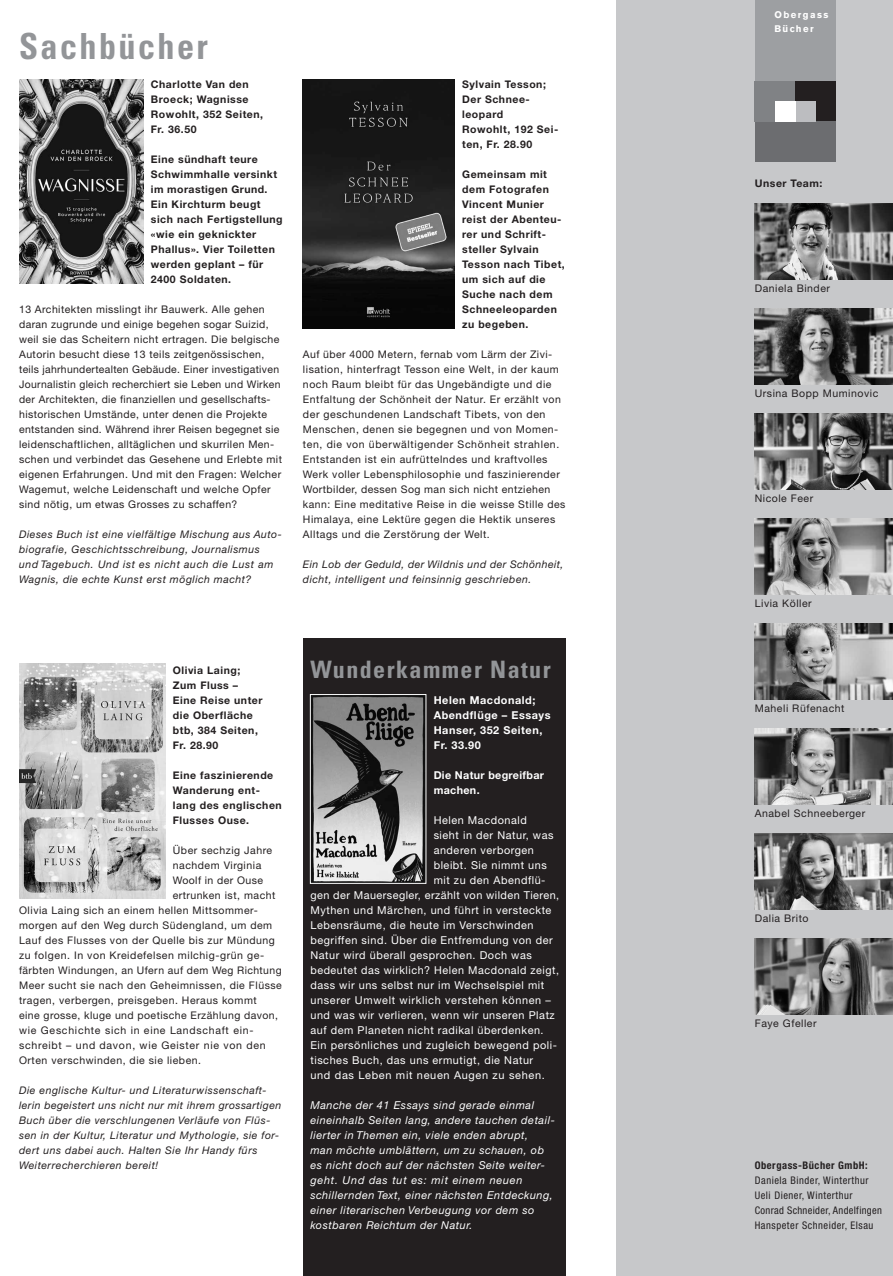
<style>
.page{position:relative;width:893px;height:1276px;background:#fff}
.page>*{position:absolute;margin:0;border:0;box-sizing:border-box;transform-origin:0 0}
.t1{font:700 condensed 36px "Univers";letter-spacing:.07em;color:#939598;scale:.95 1}
.t2{font:700 condensed 24px "Univers";letter-spacing:.06em;color:#939598}
.t3{font:10.8px "Helvetica Neue";letter-spacing:.05em;color:#fff}
.t4{font:italic 10.8px/15px "Helvetica Neue CE";letter-spacing:.05em;color:#fff}
.t5{font:700 10.8px/15px "Helvetica Neue";letter-spacing:.05em;color:#fff}
.t6{font:700 10.8px/15px "Helvetica Neue";letter-spacing:.03em;color:#fff}
.t7{font:10.5px/15px "Helvetica Neue";letter-spacing:.05em;color:#231f20}
.t8{font:700 10.5px/15px "Helvetica Neue";letter-spacing:.05em;color:#231f20}
.t9{font:italic 10.5px/15px "Helvetica Neue CE";letter-spacing:.05em;color:#231f20}
.t10{font:condensed 10.5px/15px "Helvetica Neue";letter-spacing:.05em;color:#231f20}
.t11{font:10.5px "Helvetica Neue";letter-spacing:.07em;color:#231f20}
.t12{font:700 condensed 10.5px "Helvetica Neue";letter-spacing:.05em;color:#231f20}
.t13{font:700 9.6px/13.8px "Akzidenz Grotesk BE";letter-spacing:.15em;color:#fff}
</style>
<div class="page">
<div style="left:617px;top:0;width:276px;height:1276px;background:#c7c8ca"></div>
<div style="left:755px;top:0;width:81px;height:81px;background:#9d9fa2"></div>
<div style="left:795px;top:81px;width:41px;height:40px;background:#231f20"></div>
<div style="left:755px;top:121px;width:81px;height:41px;background:#6c6d70"></div>
<div style="left:755px;top:81px;width:40px;height:40px;background:#808285"></div>
<div style="left:795px;top:101px;width:20px;height:20px;background:#bcbdc0"></div>
<div style="left:775px;top:101px;width:20px;height:20px;background:#fff"></div>
<img style="left:19px;top:664px;width:146px;height:234px">
<img style="left:303px;top:80px;width:152px;height:248px">
<img style="left:19px;top:80px;width:124px;height:203px">
<div style="left:303px;top:638px;width:263px;height:638px;background:#231f20"></div>
<img style="left:312px;top:696px;width:112px;height:185px">
<div style="left:310px;top:694px;width:116px;height:189px;border:1px solid #fff"></div>
<img style="left:755px;top:203px;width:138px;height:76px">
<img style="left:755px;top:308px;width:138px;height:76px">
<img style="left:755px;top:414px;width:138px;height:76px">
<img style="left:755px;top:938px;width:138px;height:76px">
<img style="left:755px;top:623px;width:138px;height:77px">
<img style="left:755px;top:729px;width:138px;height:76px">
<img style="left:755px;top:519px;width:138px;height:76px">
<img style="left:755px;top:833px;width:138px;height:76px">
<h1 class="t1" style="left:19px;top:24px;width:200px">Sachbücher</h1>
<p class="t8" style="left:151px;top:77px;width:114px">Charlotte Van den<br>Broeck; Wagnisse<br>Rowohlt, 352 Seiten,<br>Fr. 36.50</p>
<p class="t8" style="left:151px;top:152px;width:133px">Eine sündhaft teure<br>Schwimmhalle versinkt im morastigen Grund.<br>Ein Kirchturm beugt sich nach Fertigstellung «wie ein geknickter<br>Phallus». Vier Toiletten werden geplant – für<br>2400 Soldaten.</p>
<p class="t7" style="left:19px;top:302px;width:264px">13 Architekten misslingt ihr Bauwerk. Alle gehen daran zugrunde und einige begehen sogar Suizid, weil sie das Scheitern nicht ertragen. Die belgische Autorin besucht diese 13 teils zeitgenössischen, teils jahrhundertealten Gebäude. Einer investigativen Journalistin gleich recherchiert sie Leben und Wirken der Architekten, die finanziellen und gesellschafts&shy;historischen Umstände, unter denen die Projekte entstanden sind. Während ihrer Reisen begegnet sie leidenschaftlichen, alltäglichen und skurrilen Men&shy;schen und verbindet das Gesehene und Erlebte mit eigenen Erfahrungen. Und mit den Fragen: Welcher Wagemut, welche Leidenschaft und welche Opfer sind nötig, um etwas Grosses zu schaffen?</p>
<p class="t9" style="left:19px;top:527px;width:264px">Dieses Buch ist eine vielfältige Mischung aus Auto&shy;biografie, Geschichtsschreibung, Journalismus<br>und Tagebuch. Und ist es nicht auch die Lust am Wagnis, die echte Kunst erst möglich macht?</p>
<p class="t8" style="left:462px;top:77px;width:98px">Sylvain Tesson;<br>Der Schnee&shy;leopard<br>Rowohlt, 192 Sei&shy;ten, Fr. 28.90</p>
<p class="t8" style="left:462px;top:167px;width:104px">Gemeinsam mit dem Fotografen<br>Vincent Munier reist der Abenteu&shy;rer und Schrift&shy;steller Sylvain<br>Tesson nach Tibet, um sich auf die<br>Suche nach dem<br>Schneeleoparden zu begeben.</p>
<p class="t7" style="left:303px;top:347px;width:264px">Auf über 4000 Metern, fernab vom Lärm der Zivi&shy;lisation, hinterfragt Tesson eine Welt, in der kaum noch Raum bleibt für das Ungebändigte und die Entfaltung der Schönheit der Natur. Er erzählt von der geschundenen Landschaft Tibets, von den Menschen, denen sie begegnen und von Momen&shy;ten, die von überwältigender Schönheit strahlen.<br>Entstanden ist ein aufrüttelndes und kraftvolles Werk voller Lebensphilosophie und faszinierender Wortbilder, dessen Sog man sich nicht entziehen kann: Eine meditative Reise in die weisse Stille des Himalaya, eine Lektüre gegen die Hektik unseres Alltags und die Zerstörung der Welt.</p>
<p class="t9" style="left:303px;top:557px;width:262px">Ein Lob der Geduld, der Wildnis und der Schönheit, dicht, intelligent und feinsinnig geschrieben.</p>
<p class="t8" style="left:173px;top:662px;width:91px">Olivia Laing;<br>Zum Fluss –<br>Eine Reise unter die Oberfläche btb, 384 Seiten,<br>Fr. 28.90</p>
<p class="t8" style="left:173px;top:767px;width:110px">Eine faszinierende<br>Wanderung ent&shy;lang des englischen<br>Flusses Ouse.</p>
<p class="t7" style="left:173px;top:842px;width:101px">Über sechzig Jahre</p>
<p class="t7" style="left:173px;top:857px;width:90px">nachdem Virginia</p>
<p class="t7" style="left:173px;top:872px;width:92px">Woolf in der Ouse</p>
<p class="t7" style="left:173px;top:887px;width:104px">ertrunken ist, macht</p>
<p class="t7" style="left:19px;top:902px;width:240px">Olivia Laing sich an einem hellen Mittsommer-</p>
<p class="t7" style="left:19px;top:917px;width:255px">morgen auf den Weg durch Südengland, um dem</p>
<p class="t7" style="left:19px;top:932px;width:257px">Lauf des Flusses von der Quelle bis zur Mündung</p>
<p class="t7" style="left:19px;top:947px;width:246px">zu folgen. In von Kreidefelsen milchig-grün ge-</p>
<p class="t7" style="left:19px;top:962px;width:264px">färbten Windungen, an Ufern auf dem Weg Richtung</p>
<p class="t7" style="left:19px;top:977px;width:264px">Meer sucht sie nach den Geheimnissen, die Flüsse</p>
<p class="t7" style="left:19px;top:992px;width:239px">tragen, verbergen, preisgeben. Heraus kommt</p>
<p class="t7" style="left:19px;top:1007px;width:260px">eine grosse, kluge und poetische Erzählung davon,</p>
<p class="t11" style="left:19px;top:1023px;width:236px">wie Geschichte sich in eine Landschaft ein-</p>
<p class="t7" style="left:19px;top:1037px;width:248px">schreibt – und davon, wie Geister nie von den</p>
<p class="t7" style="left:19px;top:1052px;width:183px">Orten verschwinden, die sie lieben.</p>
<p class="t9" style="left:19px;top:1082px;width:264px">Die englische Kultur- und Literaturwissenschaft&shy;lerin begeistert uns nicht nur mit ihrem grossartigen Buch über die verschlungenen Verläufe von Flüs&shy;sen in der Kultur, Literatur und Mythologie, sie for&shy;dert uns dabei auch. Halten Sie Ihr Handy fürs Weiterrecherchieren bereit!</p>
<h2 class="t2" style="left:310px;top:655px;width:242px">Wunderkammer Natur</h2>
<p class="t5" style="left:434px;top:692px;width:118px">Helen Macdonald;<br>Abendflüge – Essays<br>Hanser, 352 Seiten,<br>Fr. 33.90</p>
<p class="t6" style="left:434px;top:767px;width:112px">Die Natur begreifbar machen.</p>
<p class="t3" style="left:434px;top:813px;width:95px">Helen Macdonald</p>
<p class="t3" style="left:434px;top:828px;width:121px">sieht in der Natur, was</p>
<p class="t3" style="left:434px;top:843px;width:102px">anderen verborgen</p>
<p class="t3" style="left:434px;top:858px;width:115px">bleibt. Sie nimmt uns</p>
<p class="t3" style="left:434px;top:873px;width:113px">mit zu den Abendflü-</p>
<p class="t3" style="left:310px;top:888px;width:250px">gen der Mauersegler, erzählt von wilden Tieren,</p>
<p class="t3" style="left:310px;top:903px;width:243px">Mythen und Märchen, und führt in versteckte</p>
<p class="t3" style="left:310px;top:918px;width:224px">Lebensräume, die heute im Verschwinden</p>
<p class="t3" style="left:310px;top:933px;width:244px">begriffen sind. Über die Entfremdung von der</p>
<p class="t3" style="left:310px;top:948px;width:223px">Natur wird überall gesprochen. Doch was</p>
<p class="t3" style="left:310px;top:963px;width:250px">bedeutet das wirklich? Helen Macdonald zeigt,</p>
<p class="t3" style="left:310px;top:978px;width:235px">dass wir uns selbst nur im Wechselspiel mit</p>
<p class="t3" style="left:310px;top:993px;width:242px">unserer Umwelt wirklich verstehen können –</p>
<p class="t3" style="left:310px;top:1008px;width:246px">und was wir verlieren, wenn wir unseren Platz</p>
<p class="t3" style="left:310px;top:1023px;width:235px">auf dem Planeten nicht radikal überdenken.</p>
<p class="t3" style="left:310px;top:1038px;width:248px">Ein persönliches und zugleich bewegend poli-</p>
<p class="t3" style="left:310px;top:1053px;width:224px">tisches Buch, das uns ermutigt, die Natur</p>
<p class="t3" style="left:310px;top:1068px;width:236px">und das Leben mit neuen Augen zu sehen.</p>
<p class="t4" style="left:310px;top:1097px;width:246px">Manche der 41 Essays sind gerade einmal eineinhalb Seiten lang, andere tauchen detail&shy;lierter in Themen ein, viele enden abrupt,<br>man möchte umblättern, um zu schauen, ob es nicht doch auf der nächsten Seite weiter&shy;geht. Und das tut es: mit einem neuen schillernden Text, einer nächsten Entdeckung, einer literarischen Verbeugung vor dem so kostbaren Reichtum der Natur.</p>
<p class="t13" style="left:774px;top:8px;width:56px">Obergass<br>Bücher</p>
<p class="t8" style="left:755px;top:175px;width:69px">Unser Team:</p>
<p class="t7" style="left:755px;top:280px;width:77px">Daniela Binder</p>
<p class="t7" style="left:755px;top:385px;width:125px">Ursina Bopp Muminovic</p>
<p class="t7" style="left:755px;top:490px;width:60px">Nicole Feer</p>
<p class="t7" style="left:755px;top:595px;width:58px">Livia Köller</p>
<p class="t7" style="left:755px;top:700px;width:91px">Maheli Rüfenacht</p>
<p class="t7" style="left:755px;top:805px;width:112px">Anabel Schneeberger</p>
<p class="t7" style="left:755px;top:910px;width:55px">Dalia Brito</p>
<p class="t7" style="left:755px;top:1015px;width:63px">Faye Gfeller</p>
<p class="t12" style="left:755px;top:1158px;width:114px">Obergass-Bücher GmbH:</p>
<p class="t10" style="left:755px;top:1172px;width:129px">Daniela Binder, Winterthur<br>Ueli Diener, Winterthur<br>Conrad Schneider, Andelfingen<br>Hanspeter Schneider, Elsau</p>
</div>
